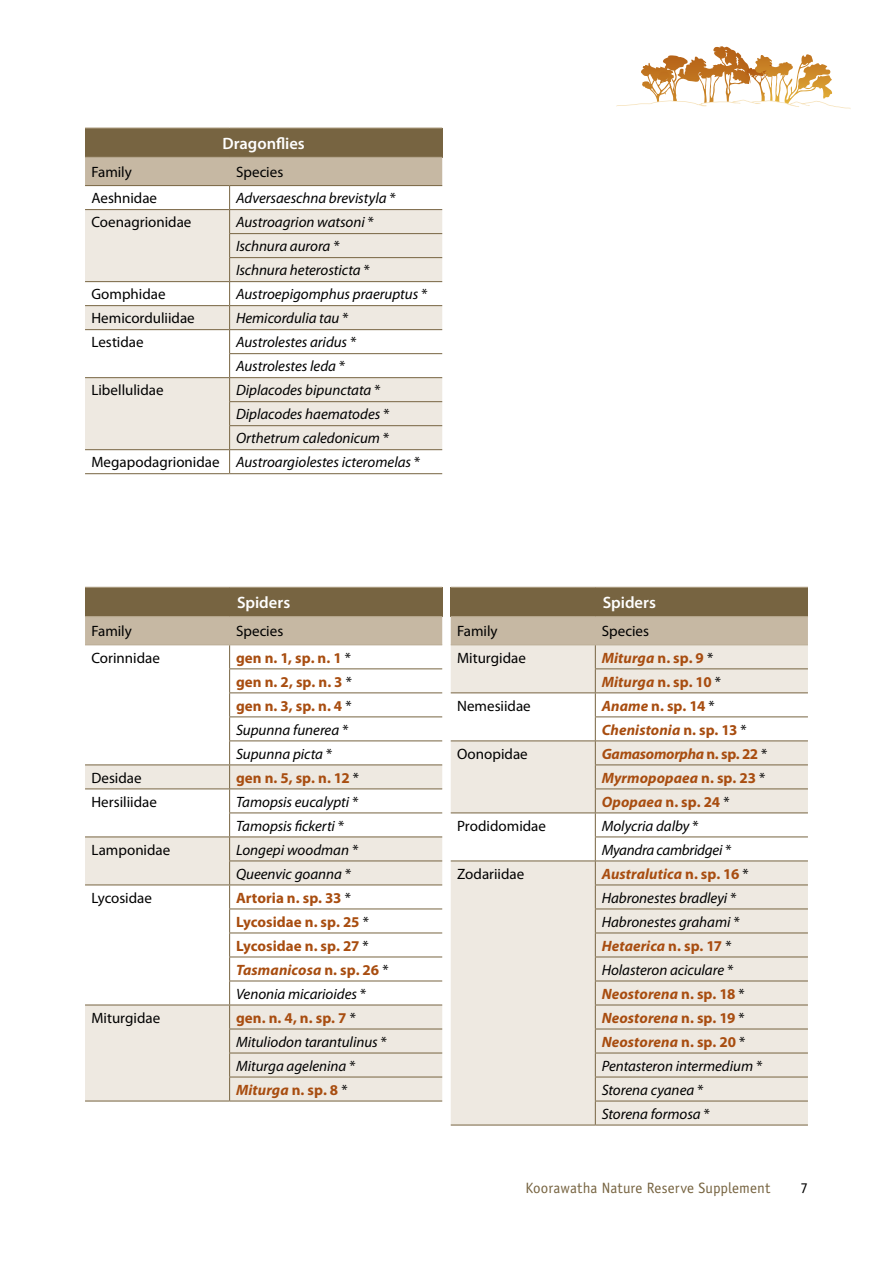
<style>
.page{position:relative;width:893px;height:1263px;background:#fff}
.page>*{position:absolute;margin:0;border:0;box-sizing:border-box;transform-origin:0 0}
.t1{font:600 16.5px "Myriad Pro";color:#fff}
.t2{font:italic 15px/24px "Myriad Pro";letter-spacing:-.005em;color:#000}
.t3{font:15px "Myriad Pro";color:#000}
.t4{font:700 15px/24px "Myriad Pro";letter-spacing:.005em;color:#a84d10}
.t5{font:italic 700 15px/24px "Myriad Pro";letter-spacing:.005em;color:#a84d10}
.t6{font:15px "Officina Sans";letter-spacing:.005em;color:#776441}
.t7{font:15px "Officina Sans";color:#000}
.s1{font-style:normal}
.s2{font-weight:400;color:#000}
.s3{font-weight:400;font-style:italic;color:#000}
.s4{font-style:italic}
.s5{font-weight:700;font-style:normal;color:#a84d10}
.s6{font-weight:700;color:#a84d10}
.s7{font-weight:400;font-style:normal;color:#000}
</style>
<div class="page">
<svg style="left:616px;top:46px;width:235px;height:63px"></svg>
<div style="left:85px;top:128px;width:357px;height:29px;background:#776441"></div>
<svg style="left:85px;top:158px;width:357px;height:315px"></svg>
<hr style="left:85px;top:449px;width:145px;height:1px;background:#776441">
<hr style="left:230px;top:377px;width:212px;height:1px;background:#776441">
<hr style="left:230px;top:449px;width:212px;height:1px;background:#776441">
<hr style="left:85px;top:473px;width:145px;height:1px;background:#776441">
<hr style="left:230px;top:473px;width:212px;height:1px;background:#776441">
<hr style="left:85px;top:128px;width:145px;height:1px;background:#b8a990">
<hr style="left:230px;top:128px;width:212px;height:1px;background:#b8a990">
<hr style="left:85px;top:157px;width:145px;height:1px;background:#b8a990">
<hr style="left:230px;top:157px;width:212px;height:1px;background:#b8a990">
<div style="left:85px;top:587px;width:357px;height:30px;background:#776441"></div>
<hr style="left:85px;top:1101px;width:145px;height:1px;background:#776441">
<hr style="left:230px;top:616px;width:212px;height:1px;background:#b8a990">
<svg style="left:85px;top:617px;width:357px;height:484px"></svg>
<hr style="left:230px;top:1101px;width:212px;height:1px;background:#776441">
<hr style="left:85px;top:587px;width:145px;height:1px;background:#b8a990">
<hr style="left:230px;top:587px;width:212px;height:1px;background:#b8a990">
<hr style="left:85px;top:616px;width:145px;height:1px;background:#b8a990">
<hr style="left:85px;top:644px;width:145px;height:1px;background:#b8a990">
<div style="left:451px;top:587px;width:357px;height:30px;background:#776441"></div>
<hr style="left:451px;top:1125px;width:144px;height:1px;background:#776441">
<hr style="left:595px;top:616px;width:213px;height:1px;background:#b8a990">
<hr style="left:595px;top:1125px;width:213px;height:1px;background:#776441">
<svg style="left:451px;top:617px;width:357px;height:508px"></svg>
<hr style="left:451px;top:740px;width:144px;height:1px;background:#776441">
<hr style="left:451px;top:587px;width:144px;height:1px;background:#b8a990">
<hr style="left:595px;top:587px;width:213px;height:1px;background:#b8a990">
<hr style="left:451px;top:616px;width:144px;height:1px;background:#b8a990">
<hr style="left:451px;top:644px;width:144px;height:1px;background:#b8a990">
<p class="t1" style="left:222px;top:133px;width:84px">Dragonflies</p>
<p class="t3" style="left:91px;top:163px;width:42px">Family</p>
<p class="t3" style="left:236px;top:163px;width:49px">Species</p>
<p class="t3" style="left:91px;top:189px;width:67px">Aeshnidae</p>
<p class="t2" style="left:236px;top:186px;width:162px">Adversaeschna brevistyla <span class="s1">*</span></p>
<p class="t3" style="left:91px;top:213px;width:102px">Coenagrionidae</p>
<p class="t2" style="left:236px;top:210px;width:140px">Austroagrion watsoni <span class="s1">*<br></span>Ischnura aurora <span class="s1">*<br></span>Ischnura heterosticta <span class="s1">*</span></p>
<p class="t3" style="left:91px;top:285px;width:76px">Gomphidae</p>
<p class="t2" style="left:236px;top:282px;width:193px">Austroepigomphus praeruptus <span class="s1">*</span></p>
<p class="t3" style="left:91px;top:309px;width:105px">Hemicorduliidae</p>
<p class="t2" style="left:236px;top:306px;width:114px">Hemicordulia tau <span class="s1">*</span></p>
<p class="t3" style="left:91px;top:333px;width:54px">Lestidae</p>
<p class="t2" style="left:236px;top:330px;width:122px">Austrolestes aridus <span class="s1">*<br></span>Austrolestes leda <span class="s1">*</span></p>
<p class="t3" style="left:91px;top:381px;width:74px">Libellulidae</p>
<p class="t2" style="left:236px;top:378px;width:146px">Diplacodes bipunctata <span class="s1">*</span></p>
<p class="t2" style="left:236px;top:402px;width:155px">Diplacodes haematodes <span class="s1">*</span></p>
<p class="t2" style="left:236px;top:426px;width:155px">Orthetrum caledonicum <span class="s1">*</span></p>
<p class="t2" style="left:91px;top:450px;width:330px"><span class="s1">Megapodagrionidae</span> Austroargiolestes icteromelas <span class="s1">*</span></p>
<p class="t1" style="left:237px;top:592px;width:55px">Spiders</p>
<p class="t3" style="left:91px;top:622px;width:42px">Family</p>
<p class="t3" style="left:236px;top:622px;width:49px">Species</p>
<p class="t3" style="left:91px;top:648px;width:70px">Corinnidae</p>
<p class="t4" style="left:236px;top:645px;width:117px">gen n. 1, sp. n. 1 <span class="s2">* </span>gen n. 2, sp. n. 3 <span class="s2">* </span>gen n. 3, sp. n. 4 <span class="s2">*<br></span><span class="s3">Supunna funerea</span> <span class="s2">*<br></span><span class="s3">Supunna picta</span> <span class="s2">*</span></p>
<p class="t3" style="left:91px;top:768px;width:52px">Desidae</p>
<p class="t4" style="left:236px;top:765px;width:125px">gen n. 5, sp. n. 12 <span class="s2">*</span></p>
<p class="t3" style="left:91px;top:792px;width:67px">Hersiliidae</p>
<p class="t2" style="left:236px;top:789px;width:124px">Tamopsis eucalypti <span class="s1">*<br></span>Tamopsis fickerti <span class="s1">*</span></p>
<p class="t3" style="left:91px;top:840px;width:80px">Lamponidae</p>
<p class="t2" style="left:236px;top:837px;width:124px">Longepi woodman <span class="s1">*<br></span>Queenvic goanna <span class="s1">*</span></p>
<p class="t3" style="left:91px;top:888px;width:62px">Lycosidae</p>
<p class="t4" style="left:236px;top:885px;width:154px">Artoria n. sp. 33 <span class="s2">*<br></span>Lycosidae n. sp. 25 <span class="s2">*<br></span>Lycosidae n. sp. 27 <span class="s2">*<br></span><span class="s4">Tasmanicosa</span> n. sp. 26 <span class="s2">*<br></span><span class="s3">Venonia micarioides</span> <span class="s2">*</span></p>
<p class="t3" style="left:91px;top:1008px;width:70px">Miturgidae</p>
<p class="t2" style="left:236px;top:1005px;width:153px"><span class="s5">gen. n. 4, n. sp. 7</span> <span class="s1">*<br></span>Mituliodon tarantulinus <span class="s1">*<br></span>Miturga agelenina <span class="s1">*<br></span><span class="s6">Miturga</span> <span class="s5">n. sp. 8</span> <span class="s1">*</span></p>
<p class="t1" style="left:603px;top:592px;width:55px">Spiders</p>
<p class="t3" style="left:457px;top:622px;width:42px">Family</p>
<p class="t3" style="left:602px;top:622px;width:49px">Species</p>
<p class="t3" style="left:457px;top:648px;width:70px">Miturgidae</p>
<p class="t5" style="left:602px;top:645px;width:121px">Miturga <span class="s1">n. sp. 9</span> <span class="s7">*<br></span>Miturga <span class="s1">n. sp. 10</span> <span class="s7">*</span></p>
<p class="t3" style="left:457px;top:696px;width:75px">Nemesiidae</p>
<p class="t5" style="left:602px;top:693px;width:147px">Aname <span class="s1">n. sp. 14</span> <span class="s7">*<br></span>Chenistonia <span class="s1">n. sp. 13</span> <span class="s7">*</span></p>
<p class="t3" style="left:457px;top:744px;width:72px">Oonopidae</p>
<p class="t5" style="left:602px;top:741px;width:167px">Gamasomorpha <span class="s1">n. sp. 22</span> <span class="s7">*<br></span>Myrmopopaea <span class="s1">n. sp. 23</span> <span class="s7">*<br></span>Opopaea <span class="s1">n. sp. 24</span> <span class="s7">*</span></p>
<p class="t3" style="left:457px;top:816px;width:90px">Prodidomidae</p>
<p class="t2" style="left:602px;top:813px;width:131px">Molycria dalby <span class="s1">*<br></span>Myandra cambridgei <span class="s1">*</span></p>
<p class="t3" style="left:457px;top:864px;width:69px">Zodariidae</p>
<p class="t2" style="left:602px;top:861px;width:162px"><span class="s6">Australutica</span> <span class="s5">n. sp. 16</span> <span class="s1">*<br></span>Habronestes bradleyi <span class="s1">*<br></span>Habronestes grahami <span class="s1">*<br></span><span class="s6">Hetaerica</span> <span class="s5">n. sp. 17</span> <span class="s1">*<br></span>Holasteron aciculare <span class="s1">*<br></span><span class="s6">Neostorena</span> <span class="s5">n. sp. 18</span> <span class="s1">*<br></span><span class="s6">Neostorena</span> <span class="s5">n. sp. 19</span> <span class="s1">*<br></span><span class="s6">Neostorena</span> <span class="s5">n. sp. 20</span> <span class="s1">*<br></span>Pentasteron intermedium <span class="s1">*<br></span>Storena cyanea <span class="s1">*<br></span>Storena formosa <span class="s1">*</span></p>
<p class="t6" style="left:525px;top:1179px;width:246px">Koorawatha Nature Reserve Supplement</p>
<p class="t7" style="left:800px;top:1179px;width:9px">7</p>
</div>
